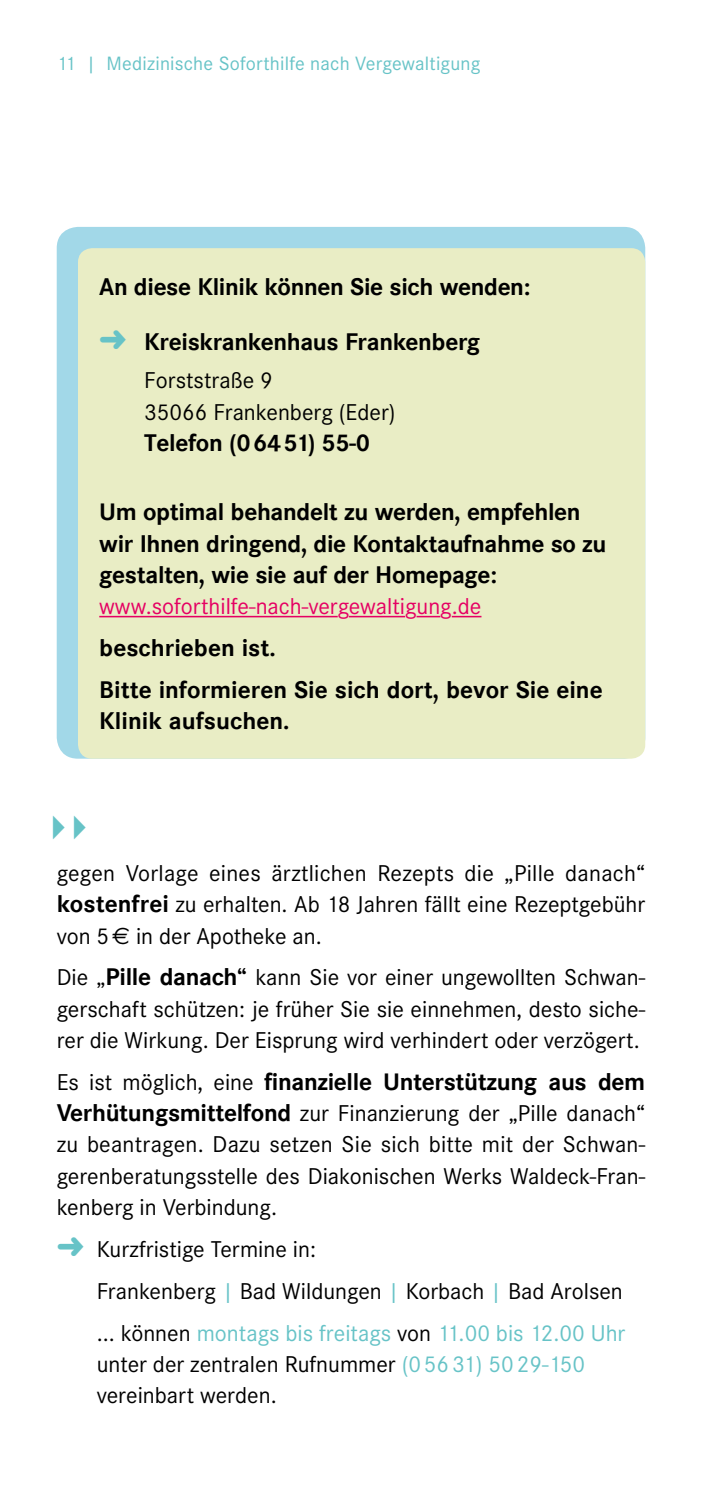
<style>
.page{position:relative;width:702px;height:1489px;background:#fff}
.page>*{position:absolute;margin:0;border:0;box-sizing:border-box;transform-origin:0 0}
.t1{font:40px "Lucida Grande";color:#67c3c7}
.t2{font:23.75px/31.2px "Corporate S";color:#000}
.t3{font:700 23.75px/31.2px "Corporate SBQ";letter-spacing:-.015em;color:#000}
.t4{font:23.75px "Corporate S";color:#e50063}
.t5{font:20px "Corporate S";letter-spacing:.01em;color:#67c3c7}
.s1{color:#67c3c7}
.s2{font-family:"Corporate SBQ";font-weight:700}
.s3{font-family:"Euro Sans"}
.s4{font-family:"Corporate S";font-weight:400}
</style>
<div class="page">
<div style="left:57px;top:227px;width:588px;height:531px;background:#a2d8e8;border-radius:21px"></div>
<div style="left:78px;top:248px;width:567px;height:510px;background:#e9edc5;border-radius:14px"></div>
<hr style="left:99px;top:616px;width:239px;height:1px;background:#e50063">
<hr style="left:349px;top:616px;width:56px;height:1px;background:#e50063">
<svg style="left:416px;top:616px;width:24px;height:1px"></svg>
<svg style="left:452px;top:616px;width:29px;height:1px"></svg>
<p class="t5" style="left:57px;top:52px;width:425px">11 | Medizinische Soforthilfe nach Vergewaltigung</p>
<p class="t3" style="left:99px;top:271px;width:432px">An diese Klinik können Sie sich wenden:</p>
<p class="t3" style="left:99px;top:326px;width:382px"><span class="s1">➜</span> Kreiskrankenhaus Frankenberg</p>
<p class="t2" style="left:144px;top:365px;width:253px">Forststraße 9<br>35066 Frankenberg (Eder)</p>
<p class="t3" style="left:144px;top:427px;width:227px">Telefon (06451) 55-0</p>
<p class="t3" style="left:99px;top:497px;width:509px">Um optimal behandelt zu werden, empfehlen wir Ihnen dringend, die Kontaktaufnahme so zu gestalten, wie sie auf der Homepage:</p>
<p class="t4" style="left:99px;top:593px;width:383px">www.soforthilfe-nach-vergewaltigung.de</p>
<p class="t3" style="left:99px;top:627px;width:505px;line-height:41.8px">beschrieben ist.<br>Bitte informieren Sie sich dort, bevor Sie eine</p>
<p class="t3" style="left:99px;top:705px;width:192px">Klinik aufsuchen.</p>
<h1 class="t1" style="left:46px;top:802px;width:44px">▸▸</h1>
<p class="t2" style="left:57px;top:857px;width:590px;text-align:justify">gegen Vorlage eines ärztlichen Rezepts die „Pille danach“ <span class="s2">kostenfrei</span> zu erhalten. Ab 18 Jahren fällt eine Rezeptgebühr von 5<span class="s3">€</span> in der Apotheke an.</p>
<p class="t2" style="left:57px;top:962px;width:590px;text-align:justify">Die „<span class="s2">Pille danach“</span> kann Sie vor einer ungewollten Schwan&shy;gerschaft schützen: je früher Sie sie einnehmen, desto siche&shy;rer die Wirkung. Der Eisprung wird verhindert oder verzögert.</p>
<p class="t3" style="left:57px;top:1066px;width:590px"><span class="s4">Es ist möglich, eine</span> finanzielle Unterstützung aus dem</p>
<p class="t2" style="left:57px;top:1097px;width:590px;text-align:justify"><span class="s2">Verhütungsmittelfond</span> zur Finanzierung der „Pille danach“ zu beantragen. Dazu setzen Sie sich bitte mit der Schwan&shy;gerenberatungsstelle des Diakonischen Werks Waldeck-Fran&shy;kenberg in Verbindung.</p>
<p class="t2" style="left:97px;top:1228px;width:530px;line-height:41.8px;text-indent:-40px"><span class="s1">➜</span> Kurzfristige Termine in:<br>Frankenberg <span class="s1">|</span> Bad Wildungen <span class="s1">|</span> Korbach <span class="s1">|</span> Bad Arolsen ... können <span class="s1">montags bis freitags</span> von <span class="s1">11.00 bis 12.00 Uhr</span></p>
<p class="t2" style="left:97px;top:1348px;width:490px">unter der zentralen Rufnummer <span class="s1">(05631) 5029-150 </span>vereinbart werden.</p>
</div>
